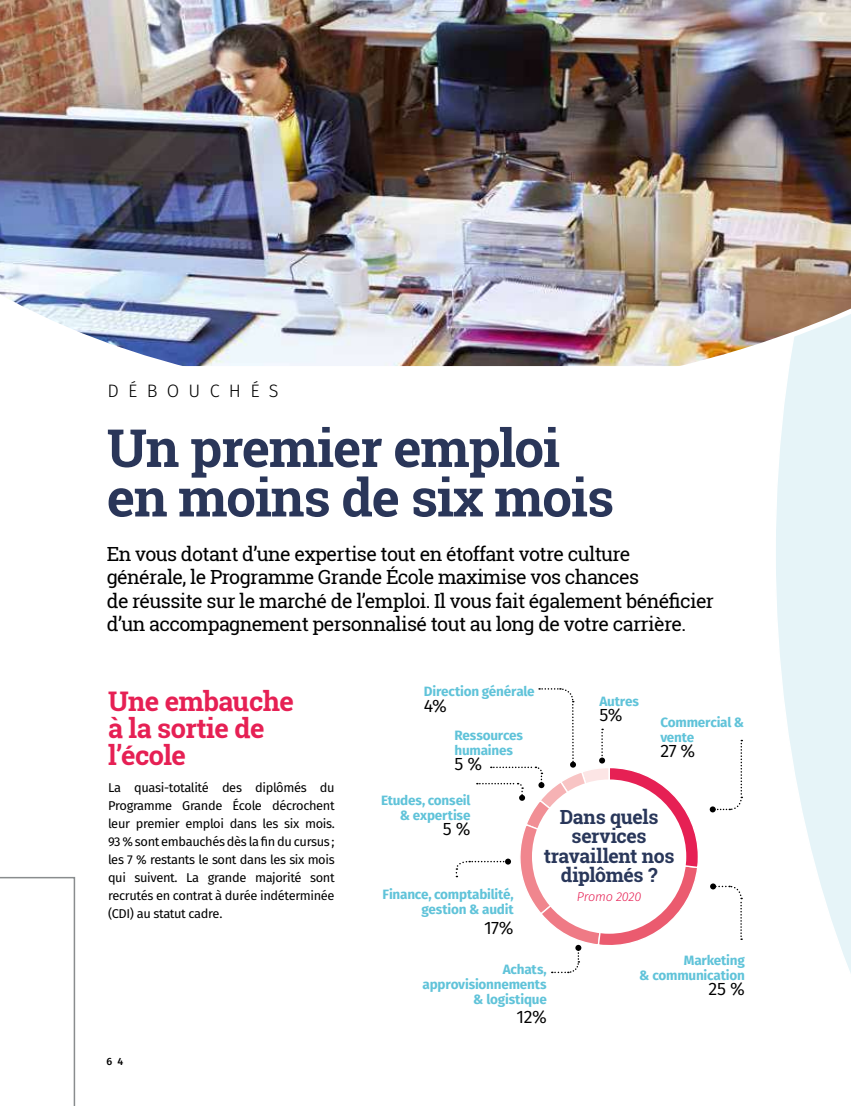
<style>
.page{position:relative;width:851px;height:1106px;background:#fff}
.page>*{position:absolute;margin:0;border:0;box-sizing:border-box;transform-origin:0 0}
.t1{font:700 52.5px/49.5px "Roboto Slab";letter-spacing:-.02em;color:#2a3659}
.t2{font:700 27px/27px "Roboto Slab";letter-spacing:-.02em;color:#e62054}
.t3{font:19.5px/23.4px "Roboto Slab";letter-spacing:-.03em;color:#000}
.t4{font:700 19.5px/19.5px "Roboto Slab";letter-spacing:-.02em;color:#29375a;text-align:center}
.t5{font:18px "Fira Sans";letter-spacing:-.03em;color:#000}
.t6{font:300 18px "Fira Sans";letter-spacing:.51em;color:#000}
.t7{font:700 13.5px/15px "Fira Sans";letter-spacing:-.015em;color:#60c3d9;text-align:right}
.t8{font:12.75px/18px "Fira Sans";letter-spacing:-.03em;color:#000;text-align:justify}
.t9{font:italic 300 12.75px "Fira Sans";letter-spacing:-.02em;color:#e62054}
.t10{font:500 10.5px "Fira Sans";color:#000}
</style>
<div class="page">
<svg style="left:776px;top:366px;width:74px;height:605px"></svg>
<img style="left:0;top:0;width:850px;height:366px">
<svg style="left:710px;top:883px;width:32px;height:57px"></svg>
<svg style="left:709px;top:739px;width:33px;height:73px"></svg>
<svg style="left:455px;top:688px;width:243px;height:285px"></svg>
<svg style="left:0;top:876px;width:76px;height:230px"></svg>
<h3 class="t6" style="left:107px;top:377px;width:173px">DÉBOUCHÉS</h3>
<h1 class="t1" style="left:107px;top:422px;width:508px">Un premier emploi en moins de six mois</h1>
<p class="t3" style="left:107px;top:542px;width:608px">En vous dotant d’une expertise tout en étoffant votre culture générale, le Programme Grande École maximise vos chances<br>de réussite sur le marché de l’emploi. Il vous fait également bénéficier d’un accompagnement personnalisé tout au long de votre carrière.</p>
<h2 class="t2" style="left:108px;top:687px;width:187px">Une embauche à la sortie de l’école</h2>
<p class="t8" style="left:108px;top:778px;width:228px">La quasi-totalité des diplômés du Programme Grande École décrochent leur premier emploi dans les six mois.<br>93 % sont embauchés dès la fin du cursus ; les 7 % restants le sont dans les six mois qui suivent. La grande majorité sont recrutés en contrat à durée indéterminée (CDI) au statut cadre.</p>
<p class="t10" style="left:106px;top:1053px;width:18px">6 4</p>
<p class="t7" style="left:424px;top:682px;width:112px">Direction générale</p>
<h3 class="t5" style="left:424px;top:692px;width:25px">4%</h3>
<p class="t7" style="left:599px;top:692px;width:41px">Autres</p>
<h3 class="t5" style="left:599px;top:701px;width:25px">5%</h3>
<p class="t7" style="left:454px;top:726px;width:70px;text-align:left">Ressources humaines</p>
<h3 class="t5" style="left:454px;top:750px;width:29px">5 %</h3>
<p class="t7" style="left:660px;top:714px;width:86px;text-align:left">Commercial &amp; vente</p>
<h3 class="t5" style="left:660px;top:737px;width:36px">27 %</h3>
<p class="t7" style="left:381px;top:791px;width:91px">Etudes, conseil &amp; expertise</p>
<h3 class="t5" style="left:443px;top:815px;width:29px">5 %</h3>
<p class="t7" style="left:382px;top:886px;width:132px">Finance, comptabilité, gestion &amp; audit</p>
<h3 class="t5" style="left:484px;top:914px;width:31px">17%</h3>
<h3 class="t4" style="left:543px;top:806px;width:132px">Dans quels services travaillent nos diplômés ?</h3>
<p class="t9" style="left:576px;top:888px;width:66px">Promo 2020</p>
<p class="t7" style="left:422px;top:960px;width:126px">Achats, approvisionnements &amp; logistique</p>
<h3 class="t5" style="left:516px;top:1003px;width:32px">12%</h3>
<p class="t7" style="left:639px;top:952px;width:107px">Marketing<br>&amp; communication</p>
<h3 class="t5" style="left:708px;top:975px;width:38px">25 %</h3>
</div>
